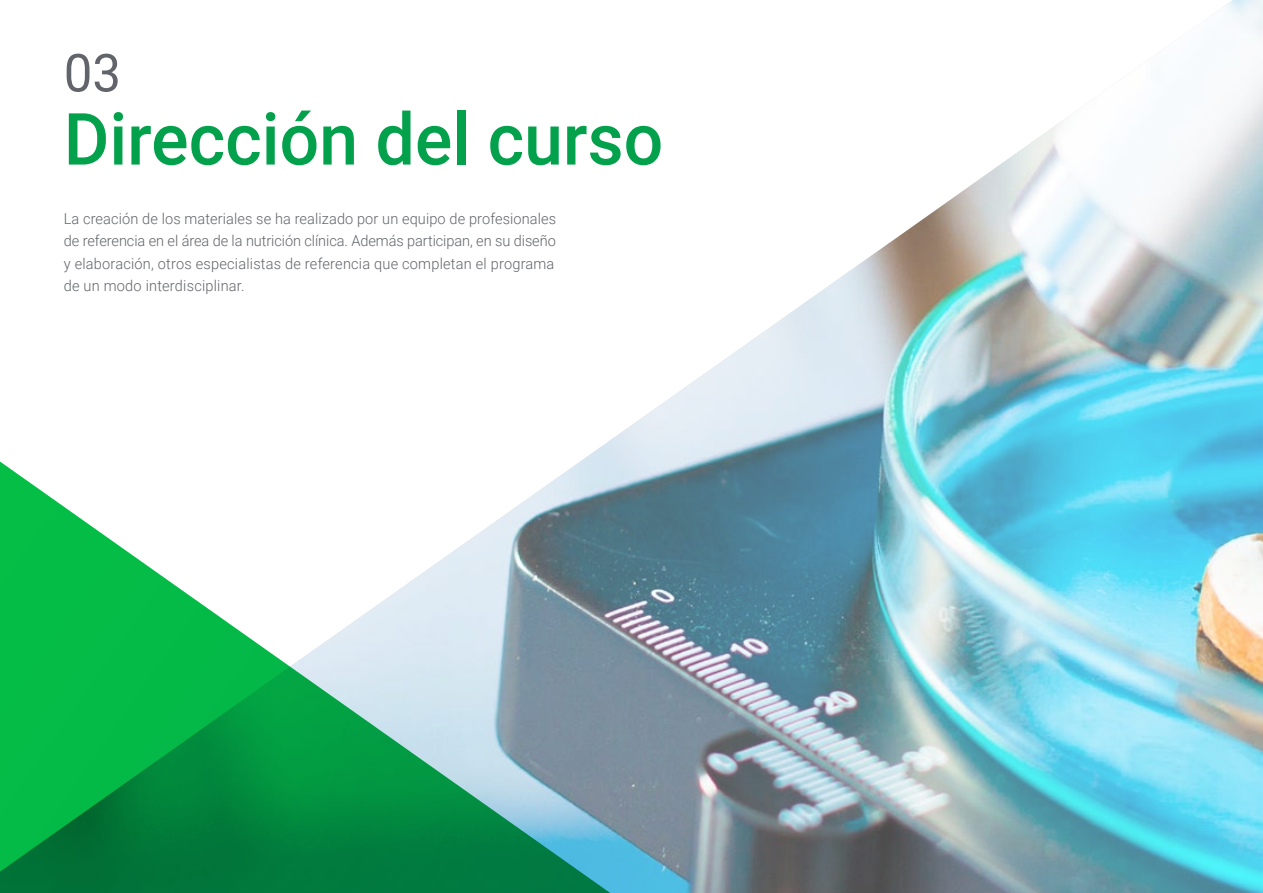
<style>
.page{position:relative;width:1263px;height:893px;background:#fff}
.page>*{position:absolute;margin:0;border:0;box-sizing:border-box;transform-origin:0 0}
.t1{font:500 72px "Roboto";color:#04a14d}
.t2{font:52.5px "Roboto";color:#61646a}
.t3{font:300 15px/22.5px "Roboto";letter-spacing:.01em;color:#61646a}
</style>
<div class="page">
<img style="left:602px;top:0;width:661px;height:893px">
<svg style="left:0;top:446px;width:640px;height:447px"></svg>
<h2 class="t2" style="left:64px;top:36px;width:59px">03</h2>
<h1 class="t1" style="left:64px;top:89px;width:601px">Dirección del curso</h1>
<p class="t3" style="left:64px;top:207px;width:494px">La creación de los materiales se ha realizado por un equipo de profesionales de referencia en el área de la nutrición clínica. Además participan, en su diseño y elaboración, otros especialistas de referencia que completan el programa de un modo interdisciplinar.</p>
</div>
